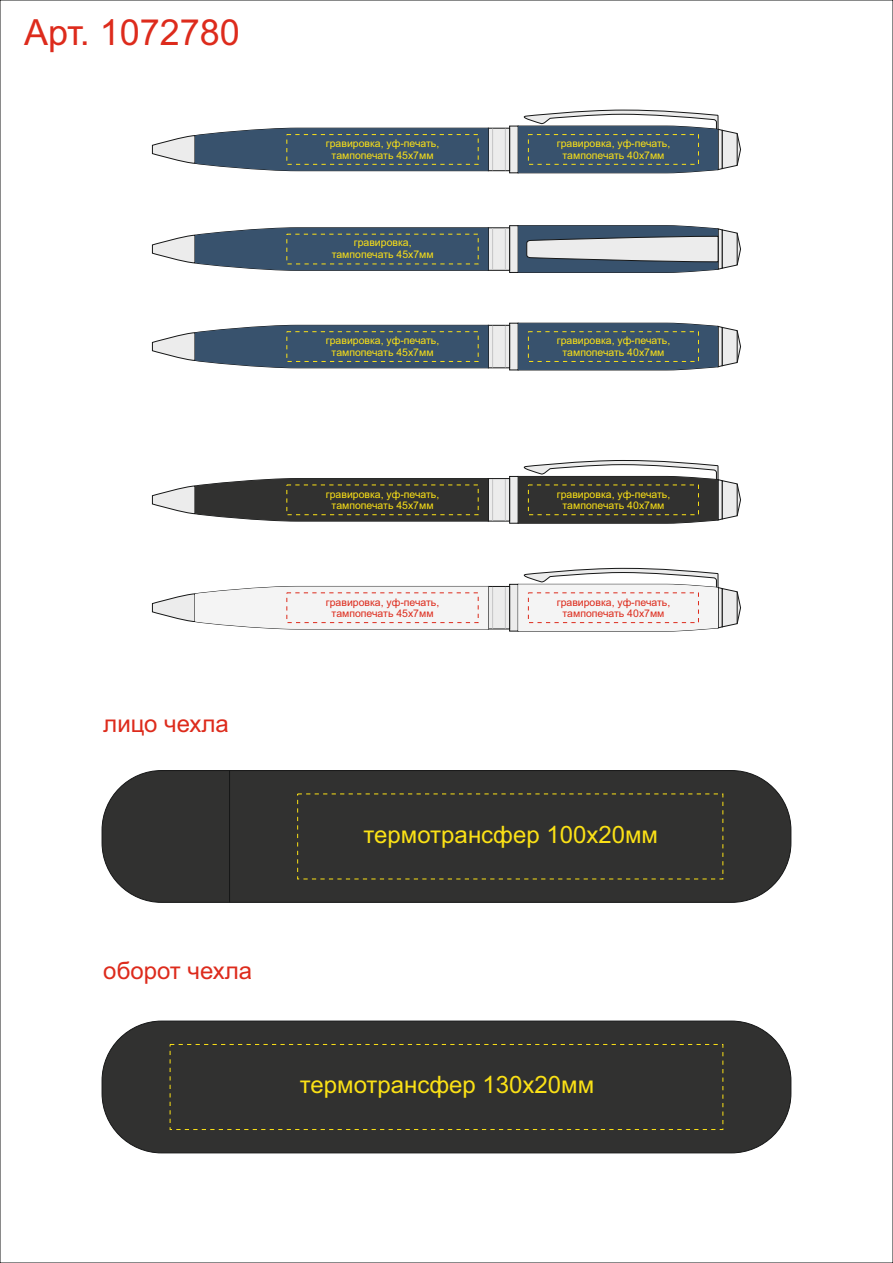
<style>
.page{position:relative;width:893px;height:1263px;background:#fff}
.page>*{position:absolute;margin:0;border:0;box-sizing:border-box;transform-origin:0 0}
.t1{font:36px "Arial";color:#dd2b1c}
.t2{font:24px "Arial";color:#fbe116}
.t3{font:24px "Arial";color:#dd2b1c}
.t4{font:10.5px/11.7px "Arial";color:#fbe116;text-align:center}
.t5{font:10.5px/11.7px "Arial";color:#dd2b1c;text-align:center}
</style>
<div class="page">
<svg style="left:152px;top:109px;width:589px;height:65px"></svg>
<div style="left:528px;top:134px;width:171px;height:31px;border:1px dashed #fbe116"></div>
<div style="left:286px;top:134px;width:193px;height:31px;border:1px dashed #fbe116"></div>
<svg style="left:152px;top:322px;width:589px;height:49px;background:#66798c"></svg>
<div style="left:528px;top:331px;width:171px;height:31px;border:1px dashed #fbe116"></div>
<div style="left:286px;top:331px;width:193px;height:31px;border:1px dashed #fbe116"></div>
<svg style="left:152px;top:225px;width:589px;height:48px;background:#7a8997"></svg>
<div style="left:102px;top:770px;width:689px;height:133px;background:#313130;border:1px solid #151616;border-radius:60px"></div>
<hr style="left:229px;top:770px;width:1px;height:132px;background:#151616">
<div style="left:102px;top:1021px;width:689px;height:132px;background:#313130;border:1px solid #151616;border-radius:60px"></div>
<div style="left:170px;top:1044px;width:553px;height:86px;border:1px dashed #fbe116"></div>
<svg style="left:152px;top:460px;width:589px;height:64px"></svg>
<svg style="left:152px;top:567px;width:589px;height:65px"></svg>
<h1 class="t1" style="left:24px;top:19px;width:217px">Арт. 1072780</h1>
<p class="t4" style="left:326px;top:139px;width:115px">гравировка, уф-печать, тампопечать 45х7мм</p>
<p class="t4" style="left:332px;top:237px;width:103px">гравировка, тампопечать 45х7мм</p>
<p class="t4" style="left:326px;top:336px;width:115px">гравировка, уф-печать, тампопечать 45х7мм</p>
<p class="t4" style="left:557px;top:139px;width:115px">гравировка, уф-печать, тампопечать 40х7мм</p>
<p class="t4" style="left:557px;top:336px;width:115px">гравировка, уф-печать, тампопечать 40х7мм</p>
<h2 class="t3" style="left:103px;top:714px;width:127px">лицо чехла</h2>
<h2 class="t3" style="left:103px;top:962px;width:150px">оборот чехла</h2>
<p class="t4" style="left:326px;top:489px;width:115px">гравировка, уф-печать, тампопечать 45х7мм</p>
<p class="t5" style="left:326px;top:597px;width:115px">гравировка, уф-печать, тампопечать 45х7мм</p>
<p class="t4" style="left:557px;top:489px;width:115px">гравировка, уф-печать, тампопечать 40х7мм</p>
<p class="t5" style="left:557px;top:597px;width:115px">гравировка, уф-печать, тампопечать 40х7мм</p>
<h2 class="t2" style="left:364px;top:825px;width:296px">термотрансфер 100х20мм</h2>
<h2 class="t2" style="left:300px;top:1076px;width:296px">термотрансфер 130х20мм</h2>
</div>
